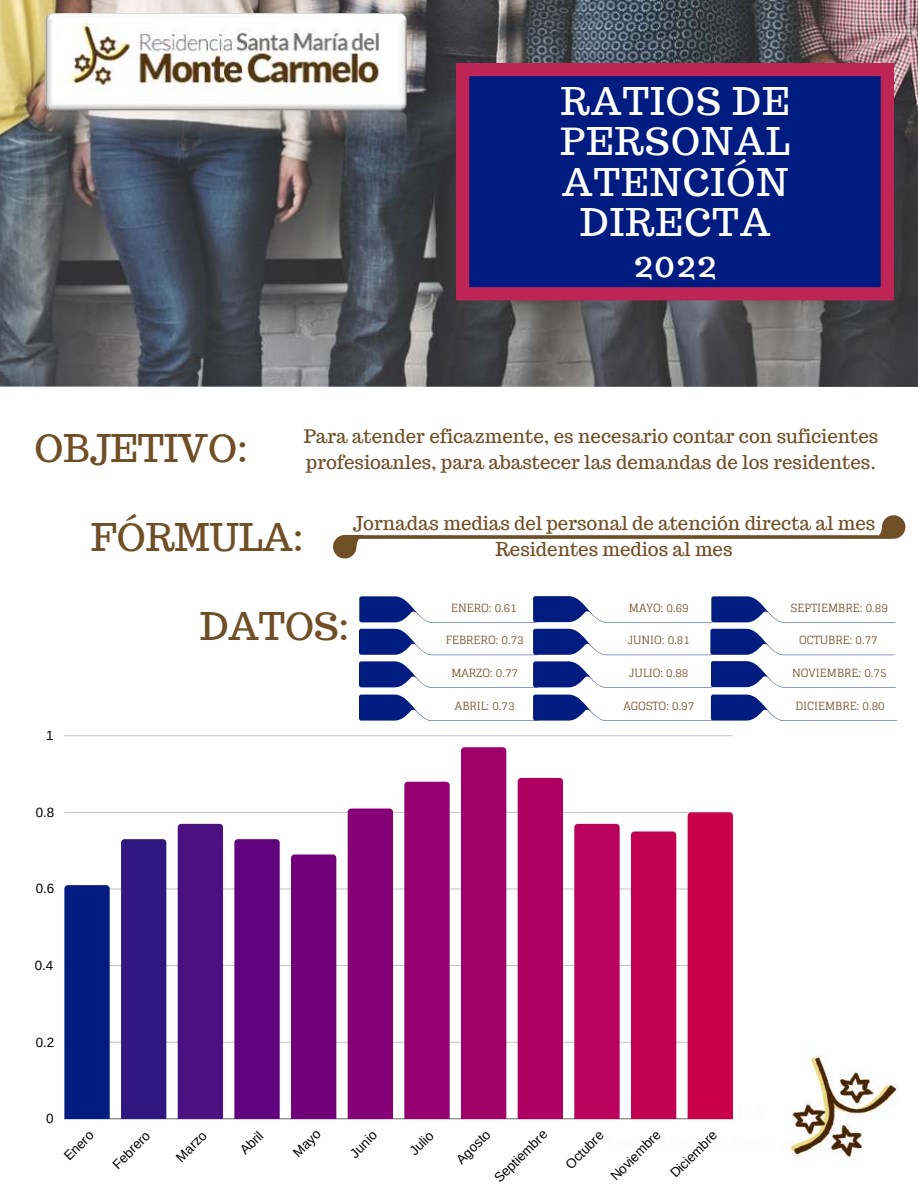
<style>
.page{position:relative;width:918px;height:1188px;background:#fff}
.page>*{position:absolute;margin:0;border:0;box-sizing:border-box;transform-origin:0 0}
.t1{font:37.35px/40.5px "Trocchi";letter-spacing:.04em;color:#fff;text-align:center}
.t2{font:37.35px "Trocchi";color:#704f27}
.t3{font:18.75px/25.8px "Trocchi";color:#704f27}
.t4{font:13.35px "Arimo";color:#000}
.t5{font:11.25px "Glegoo";color:#704f27}
</style>
<div class="page">
<img style="left:0;top:0;width:918px;height:387px">
<img style="left:42px;top:12px;width:367px;height:200px">
<hr style="left:64px;top:1042px;width:669px;height:1px;background:#000">
<hr style="left:64px;top:965px;width:669px;height:1px;background:#000">
<hr style="left:64px;top:888px;width:669px;height:1px;background:#000">
<hr style="left:64px;top:812px;width:669px;height:1px;background:#000">
<hr style="left:64px;top:735px;width:669px;height:1px;background:#000">
<hr style="left:64px;top:1118px;width:669px;height:1px;background:#000">
<div style="left:64px;top:885px;width:46px;height:234px;background:#001c80"></div>
<div style="left:121px;top:839px;width:45px;height:280px;background:#311881"></div>
<div style="left:178px;top:824px;width:45px;height:295px;background:#4b1180"></div>
<div style="left:234px;top:839px;width:46px;height:280px;background:#61037e"></div>
<div style="left:291px;top:854px;width:45px;height:265px;background:#73007b"></div>
<div style="left:348px;top:809px;width:45px;height:310px;background:#850076"></div>
<div style="left:404px;top:782px;width:46px;height:337px;background:#940070"></div>
<div style="left:461px;top:747px;width:45px;height:372px;background:#a20069"></div>
<div style="left:518px;top:778px;width:45px;height:341px;background:#ae0062"></div>
<div style="left:574px;top:824px;width:46px;height:295px;background:#b9005a"></div>
<div style="left:631px;top:832px;width:45px;height:287px;background:#c20051"></div>
<div style="left:688px;top:812px;width:45px;height:307px;background:#c90048"></div>
<svg style="left:456px;top:63px;width:438px;height:237px;background:#1f1d79"></svg>
<svg style="left:333px;top:515px;width:572px;height:43px"></svg>
<svg style="left:359px;top:596px;width:537px;height:92px"></svg>
<svg style="left:359px;top:694px;width:539px;height:27px"></svg>
<img style="left:789px;top:1048px;width:109px;height:110px">
<h1 class="t1" style="left:561px;top:81px;width:231px">RATIOS DE<br>PERSONAL<br>ATENCIÓN<br>DIRECTA<br>2022</h1>
<h1 class="t2" style="left:34px;top:424px;width:215px">OBJETIVO:</h1>
<p class="t3" style="left:304px;top:423px;width:576px">Para atender eficazmente, es necesario contar con suficientes profesioanles, para abastecer las demandas de los residentes.</p>
<h1 class="t2" style="left:91px;top:512px;width:214px">FÓRMULA:</h1>
<p class="t3" style="left:353px;top:510px;width:524px;text-align:center">Jornadas medias del personal de atención directa al mes<br>Residentes medios al mes</p>
<p class="t4" style="left:46px;top:728px;width:9px">1</p>
<h1 class="t2" style="left:200px;top:602px;width:151px">DATOS:</h1>
<p class="t5" style="left:451px;top:602px;width:67px">ENERO: 0.61</p>
<p class="t5" style="left:446px;top:634px;width:80px">FEBRERO: 0.73</p>
<p class="t5" style="left:451px;top:667px;width:68px">MARZO: 0.77</p>
<p class="t5" style="left:455px;top:700px;width:61px">ABRIL: 0.73</p>
<p class="t5" style="left:629px;top:601px;width:61px">MAYO: 0.69</p>
<p class="t5" style="left:628px;top:634px;width:64px">JUNIO: 0.81</p>
<p class="t5" style="left:629px;top:667px;width:61px">JULIO: 0.88</p>
<p class="t5" style="left:623px;top:700px;width:73px">AGOSTO: 0.97</p>
<p class="t4" style="left:36px;top:805px;width:20px">0.8</p>
<p class="t4" style="left:36px;top:881px;width:20px">0.6</p>
<p class="t4" style="left:35px;top:958px;width:20px">0.4</p>
<p class="t4" style="left:36px;top:1035px;width:20px">0.2</p>
<p class="t4" style="left:46px;top:1111px;width:9px">0</p>
<p class="t4" style="left:61px;top:1153px;width:37px;rotate:-45deg">Enero</p>
<p class="t4" style="left:109px;top:1161px;width:48px;rotate:-45deg">Febrero</p>
<p class="t4" style="left:173px;top:1154px;width:39px;rotate:-45deg">Marzo</p>
<p class="t4" style="left:237px;top:1147px;width:28px;rotate:-45deg">Abril</p>
<p class="t4" style="left:290px;top:1150px;width:34px;rotate:-45deg">Mayo</p>
<p class="t4" style="left:347px;top:1150px;width:33px;rotate:-45deg">Junio</p>
<p class="t4" style="left:407px;top:1147px;width:29px;rotate:-45deg">Julio</p>
<p class="t4" style="left:453px;top:1156px;width:43px;rotate:-45deg">Agosto</p>
<p class="t4" style="left:491px;top:1175px;width:70px;rotate:-45deg">Septiembre</p>
<p class="t4" style="left:563px;top:1161px;width:49px;rotate:-45deg">Octubre</p>
<p class="t4" style="left:607px;top:1173px;width:66px;rotate:-45deg">Noviembre</p>
<p class="t4" style="left:667px;top:1170px;width:62px;rotate:-45deg">Diciembre</p>
<p class="t5" style="left:791px;top:602px;width:99px">SEPTIEMBRE: 0.89</p>
<p class="t5" style="left:799px;top:634px;width:80px">OCTUBRE: 0.77</p>
<p class="t5" style="left:792px;top:666px;width:96px">NOVIEMBRE: 0.75</p>
<p class="t5" style="left:795px;top:700px;width:91px">DICIEMBRE: 0.80</p>
</div>
